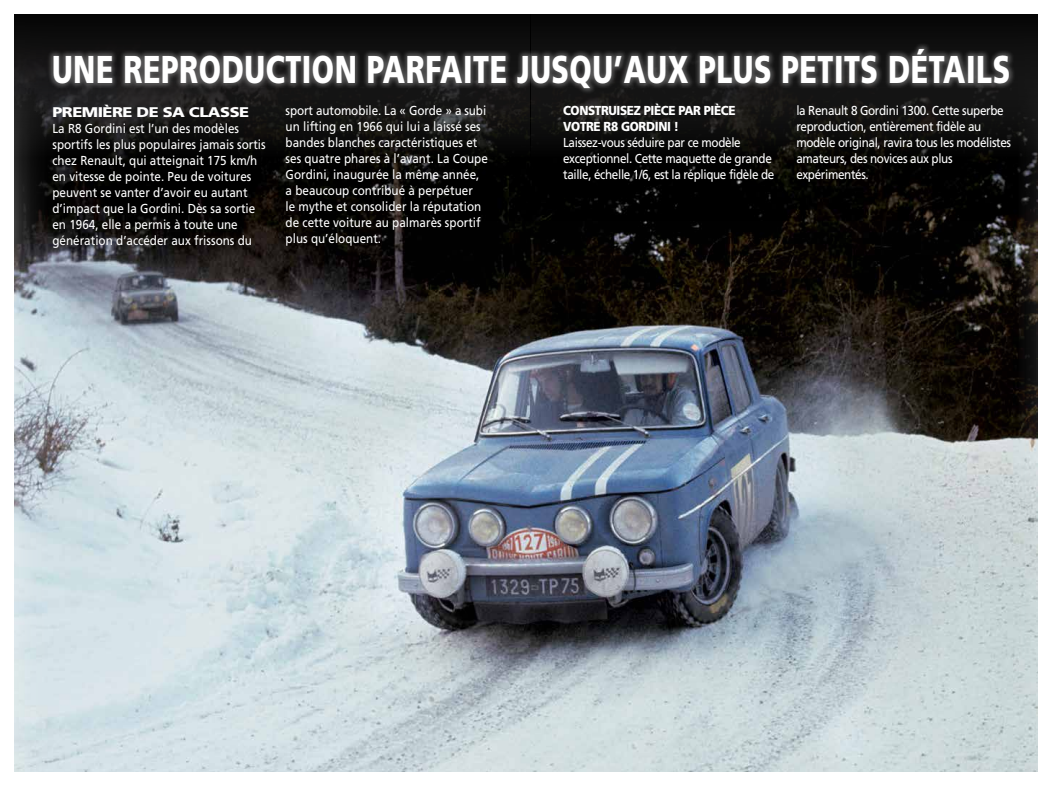
<style>
.page{position:relative;width:1054px;height:786px;background:#fff}
.page>*{position:absolute;margin:0;border:0;box-sizing:border-box;transform-origin:0 0}
.t1{font:900 38.7px "Frutiger LT Std";letter-spacing:.02em;color:#fff;scale:.74 1}
.t2{font:900 14px "Frutiger LT Std";letter-spacing:-.03em;color:#fff;scale:1.17 1}
.t3{font:13px/16px "Frutiger LT Std";color:#fff;scale:.9 1}
.t4{font:13px/16px "Frutiger LT Std";letter-spacing:-.03em;color:#fff;scale:.9 1}
.t5{font:900 13px/16px "Frutiger LT Std";letter-spacing:-.03em;color:#fff;scale:.9 1}
</style>
<div class="page">
<img style="left:14px;top:221px;width:1023px;height:550px">
<svg style="left:14px;top:14px;width:516px;height:207px;background:#0c0c0b"></svg>
<div style="left:47px;top:42px;width:483px;height:52px;background:#fff;opacity:.28"></div>
<svg style="left:530px;top:14px;width:507px;height:207px;background:#0a0909"></svg>
<div style="left:530px;top:42px;width:485px;height:52px;background:#fff;opacity:.28"></div>
<h1 class="t1" style="left:52px;top:46px;width:1296px">UNE REPRODUCTION PARFAITE JUSQU’AUX PLUS PETITS DÉTAILS</h1>
<p class="t5" style="left:563px;top:102px;width:193px">CONSTRUISEZ PIÈCE PAR PIÈCE<br>VOTRE R8 GORDINI !</p>
<p class="t4" style="left:563px;top:134px;width:236px">Laissez-vous séduire par ce modèle exceptionnel. Cette maquette de grande taille, échelle 1/6, est la réplique fidèle de</p>
<p class="t2" style="left:52px;top:103px;width:170px">PREMIÈRE DE SA CLASSE</p>
<p class="t3" style="left:52px;top:120px;width:238px">La R8 Gordini est l’un des modèles sportifs les plus populaires jamais sortis chez Renault, qui atteignait 175 km/h en vitesse de pointe. Peu de voitures peuvent se vanter d’avoir eu autant d’impact que la Gordini. Dès sa sortie en 1964, elle a permis à toute une génération d’accéder aux frissons du</p>
<p class="t4" style="left:796px;top:102px;width:240px">la Renault 8 Gordini 1300. Cette superbe reproduction, entièrement fidèle au modèle original, ravira tous les modélistes amateurs, des novices aux plus expérimentés.</p>
<p class="t3" style="left:286px;top:102px;width:226px">sport automobile. La « Gorde » a subi un lifting en 1966 qui lui a laissé ses bandes blanches caractéristiques et ses quatre phares à l’avant. La Coupe Gordini, inaugurée la même année, a beaucoup contribué à perpétuer<br>le mythe et consolider la réputation de cette voiture au palmarès sportif plus qu’éloquent.</p>
</div>
